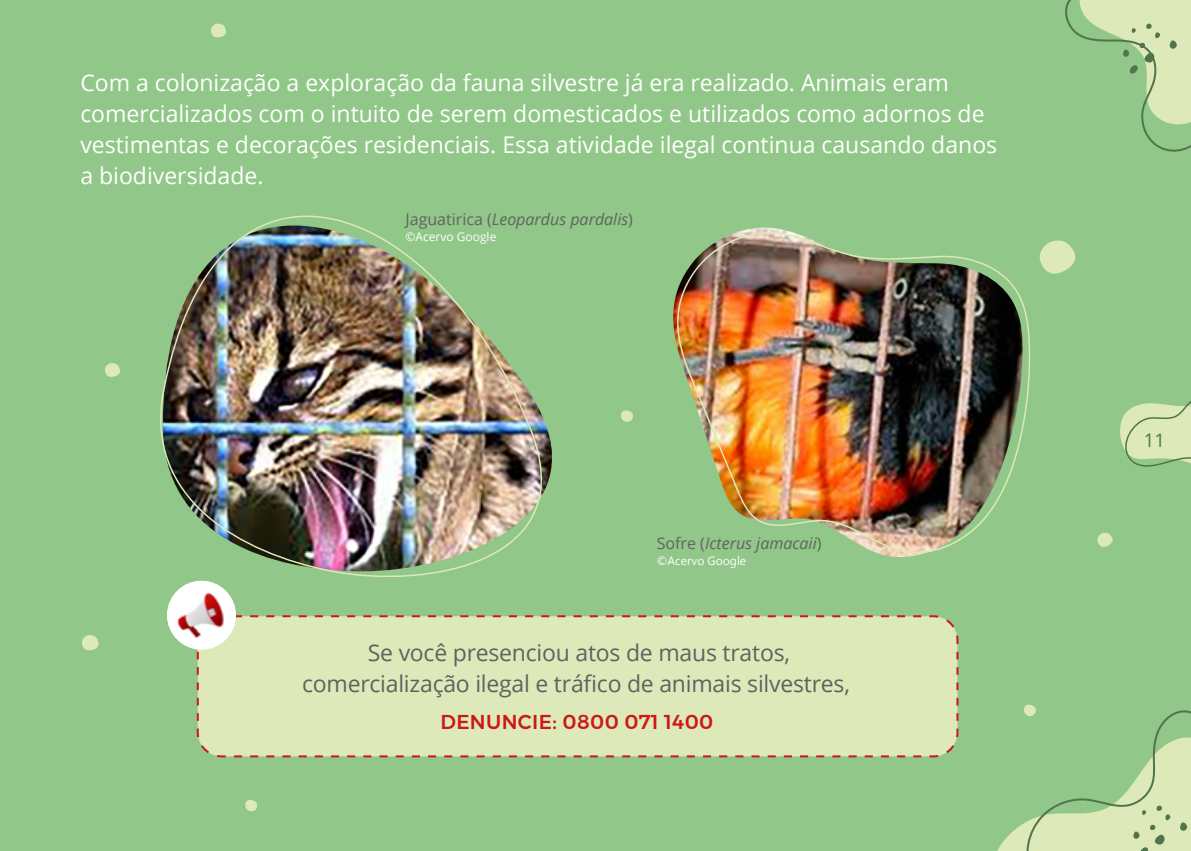
<style>
.page{position:relative;width:1191px;height:851px;background:#fff}
.page>*{position:absolute;margin:0;border:0;box-sizing:border-box;transform-origin:0 0}
.t1{font:23px/31px "Open Sans";color:#fff}
.t2{font:23px/31px "Open Sans";letter-spacing:-.01em;color:#616161;text-align:center}
.t3{font:500 20px "Montserrat";letter-spacing:.02em;color:#cd1719}
.t4{font:18.8px "Open Sans";color:#52744d}
.t5{font:italic 16px "Open Sans";color:#626261}
.t6{font:12px "Leelawadee UI";color:#fff}
.t7{font:12px "Open Sans";color:#fff}
.s1{font-style:normal}
</style>
<div class="page">
<div style="left:0;top:0;width:1191px;height:850px;background:#91c788"></div>
<svg style="left:1065px;top:0;width:126px;height:152px"></svg>
<div style="left:196px;top:615px;width:763px;height:143px;background:#dde9b8"></div>
<svg style="left:245px;top:800px;width:13px;height:11px"></svg>
<svg style="left:211px;top:24px;width:15px;height:14px"></svg>
<svg style="left:1039px;top:240px;width:37px;height:34px"></svg>
<svg style="left:1097px;top:532px;width:16px;height:15px"></svg>
<svg style="left:944px;top:648px;width:247px;height:202px"></svg>
<svg style="left:621px;top:410px;width:12px;height:12px"></svg>
<svg style="left:82px;top:635px;width:17px;height:16px"></svg>
<svg style="left:105px;top:363px;width:15px;height:14px"></svg>
<img style="left:167px;top:580px;width:69px;height:69px;border-radius:34px">
<svg style="left:1120px;top:400px;width:71px;height:67px"></svg>
<img style="left:673px;top:229px;width:357px;height:328px">
<img style="left:160px;top:215px;width:392px;height:374px">
<p class="t1" style="left:80px;top:67px;width:918px">Com a colonização a exploração da fauna silvestre já era realizado. Animais eram comercializados com o intuito de serem domesticados e utilizados como adornos de vestimentas e decorações residenciais. Essa atividade ilegal continua causando danos a biodiversidade.</p>
<p class="t5" style="left:405px;top:208px;width:229px"><span class="s1">Jaguatirica (</span>Leopardus pardalis<span class="s1">)</span></p>
<p class="t7" style="left:405px;top:228px;width:92px">©Acervo Google</p>
<p class="t5" style="left:657px;top:532px;width:166px"><span class="s1">Sofre (</span>Icterus jamacaii<span class="s1">)</span></p>
<p class="t6" style="left:657px;top:552px;width:91px">©Acervo Google</p>
<p class="t2" style="left:302px;top:636px;width:549px">Se você presenciou atos de maus tratos, comercialização ilegal e tráfico de animais silvestres,</p>
<p class="t3" style="left:440px;top:706px;width:274px">DENUNCIE: 0800 071 1400</p>
<p class="t4" style="left:1143px;top:427px;width:23px">11</p>
</div>
